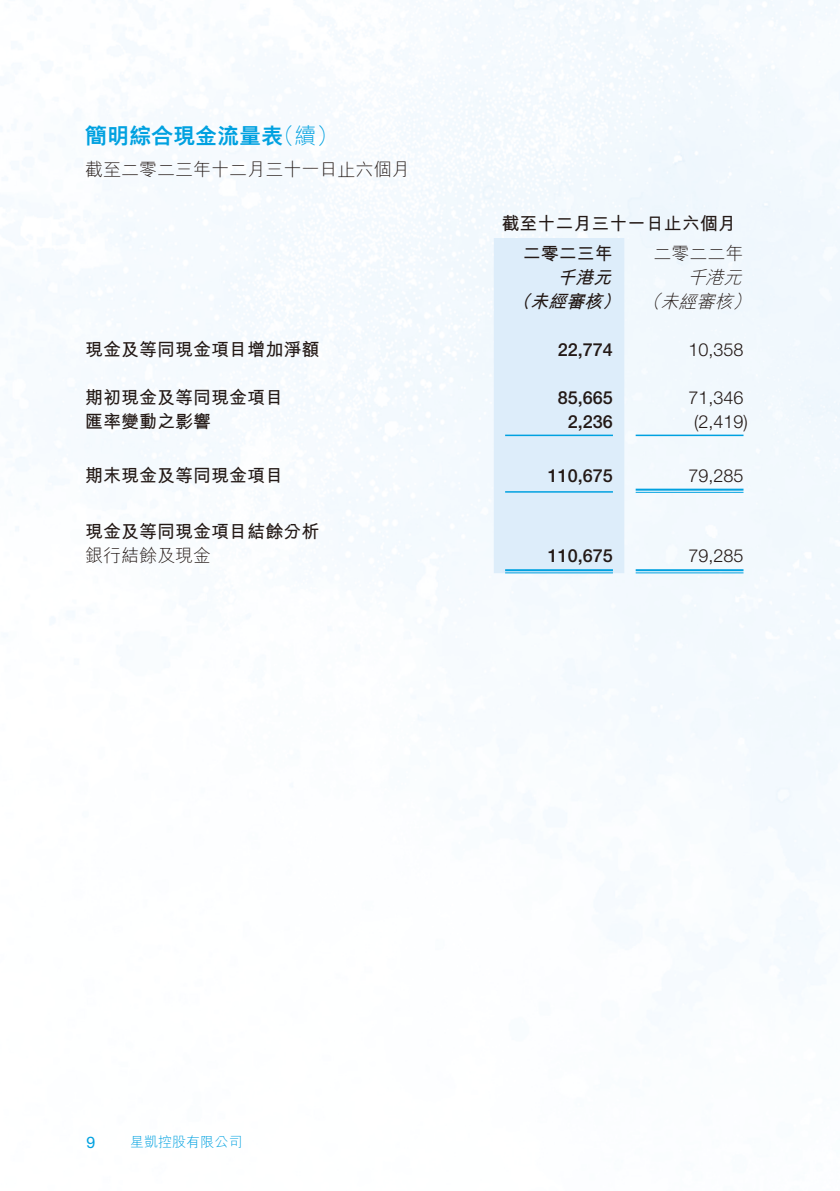
<style>
.page{position:relative;width:840px;height:1191px;background:#fff}
.page>*{position:absolute;margin:0;border:0;box-sizing:border-box;transform-origin:0 0}
.t1{font:800 22px "M Hei HK";color:#00a1e0}
.t2{font:300 22px "M Hei HK";color:#00a1e0}
.t3{font:700 18px "M Hei HK";color:#231916}
.t4{font:300 18px "Helvetica Neue LT Std";color:#231916}
.t5{font:500 18px "Helvetica Neue LT Std";color:#231916}
.t6{font:300 18px "M Hei HK";color:#231916}
.t7{font:italic 700 18px "M Hei HK";color:#231916}
.t8{font:italic 300 18px "M Hei HK";color:#231916}
.t9{font:16px "Helvetica Neue LT Std";color:#00a1e0}
.t10{font:300 14px "M Hei HK";color:#00a1e0}
.s1{font-weight:300}
</style>
<div class="page">
<img style="left:0;top:0;width:839px;height:1023px">
<div style="left:493px;top:238px;width:131px;height:335px;background:#ddedfa"></div>
<hr style="left:505px;top:434px;width:107px;height:2px;background:#00a1e0">
<hr style="left:635px;top:434px;width:108px;height:2px;background:#00a1e0">
<hr style="left:505px;top:491px;width:107px;height:1px;background:#00a1e0">
<hr style="left:635px;top:488px;width:108px;height:2px;background:#00a1e0">
<hr style="left:635px;top:492px;width:108px;height:1px;background:#00a1e0">
<hr style="left:505px;top:569px;width:107px;height:2px;background:#00a1e0">
<hr style="left:505px;top:572px;width:107px;height:1px;background:#00a1e0">
<hr style="left:635px;top:569px;width:108px;height:2px;background:#00a1e0">
<hr style="left:635px;top:572px;width:108px;height:1px;background:#00a1e0">
<p class="t2" style="left:272px;top:125px;width:67px">（續(</p>
<p class="t1" style="left:85px;top:125px;width:199px">簡明綜合現金流量表</p>
<p class="t6" style="left:85px;top:161px;width:325px">截至二零二三年十二月三十一日止六個月</p>
<p class="t3" style="left:501px;top:210px;width:235px">截至十二月三十一日止六個月</p>
<p class="t6" style="left:653px;top:244px;width:91px">二零二二年</p>
<p class="t3" style="left:522px;top:240px;width:91px">二零二三年</p>
<p class="t7" style="left:556px;top:264px;width:62px">千港元</p>
<p class="t8" style="left:687px;top:268px;width:60px">千港元</p>
<p class="t7" style="left:601px;top:288px;width:65px">） <span class="s1">（</span></p>
<p class="t8" style="left:732px;top:292px;width:24px">(</p>
<p class="t8" style="left:660px;top:292px;width:78px">未經審核</p>
<p class="t7" style="left:529px;top:288px;width:80px">未經審核</p>
<p class="t7" style="left:511px;top:288px;width:26px">（</p>
<p class="t3" style="left:85px;top:336px;width:235px">現金及等同現金項目增加淨額</p>
<p class="t5" style="left:557px;top:339px;width:57px">22,774</p>
<p class="t4" style="left:688px;top:338px;width:57px">10,358</p>
<p class="t3" style="left:85px;top:384px;width:199px">期初現金及等同現金項目</p>
<p class="t5" style="left:557px;top:387px;width:57px">85,665</p>
<p class="t4" style="left:688px;top:386px;width:57px">71,346</p>
<p class="t3" style="left:85px;top:408px;width:127px">匯率變動之影響</p>
<p class="t5" style="left:567px;top:411px;width:47px">2,236</p>
<p class="t4" style="left:693px;top:410px;width:55px">)2,419(</p>
<p class="t3" style="left:85px;top:462px;width:199px">期末現金及等同現金項目</p>
<p class="t3" style="left:85px;top:519px;width:235px">現金及等同現金項目結餘分析</p>
<p class="t5" style="left:547px;top:465px;width:67px">110,675</p>
<p class="t4" style="left:688px;top:464px;width:57px">79,285</p>
<p class="t6" style="left:85px;top:546px;width:127px">銀行結餘及現金</p>
<p class="t5" style="left:547px;top:545px;width:67px">110,675</p>
<p class="t4" style="left:688px;top:545px;width:57px">79,285</p>
<p class="t9" style="left:86px;top:1132px;width:10px">9</p>
<p class="t10" style="left:130px;top:1134px;width:113px">星凱控股有限公司</p>
</div>
